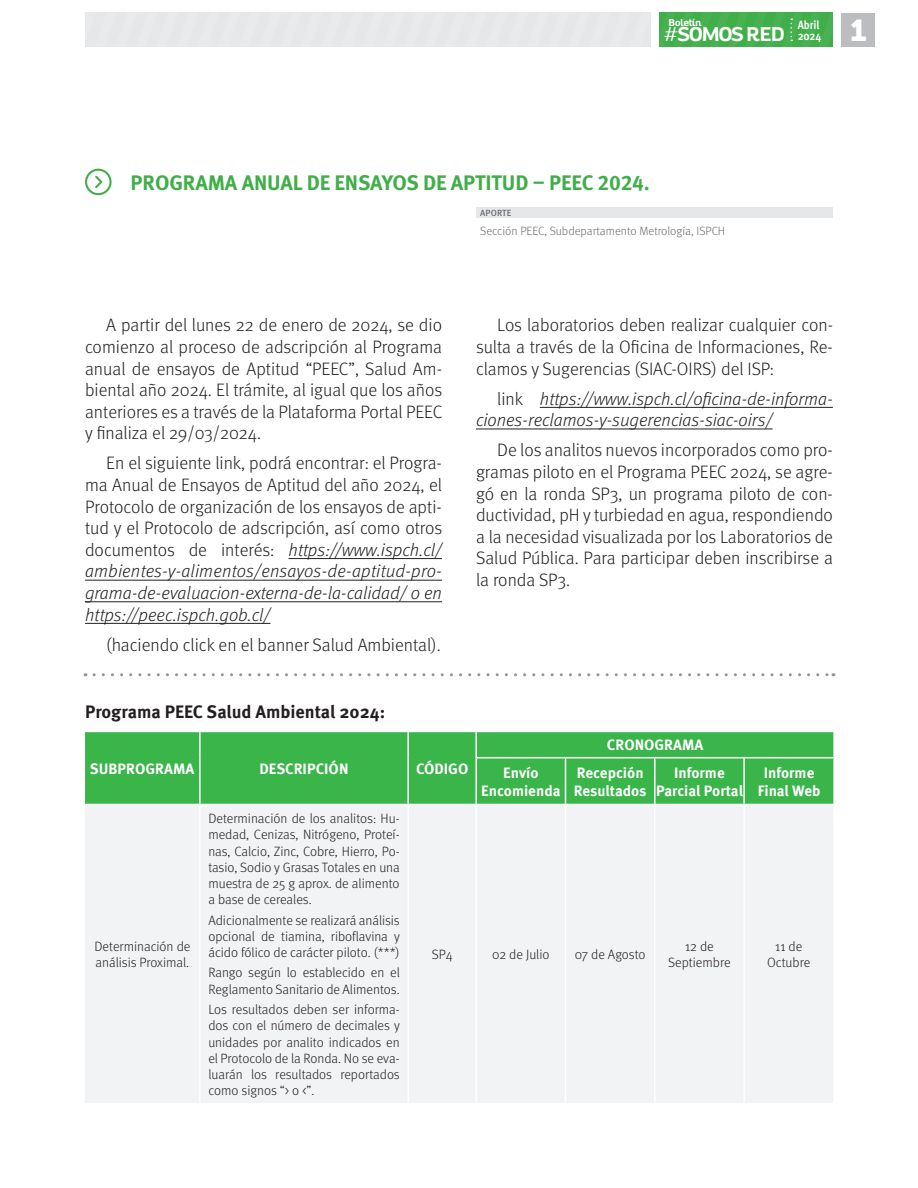
<style>
.page{position:relative;width:918px;height:1188px;background:#fff}
.page>*{position:absolute;margin:0;border:0;box-sizing:border-box;transform-origin:0 0}
.t1{font:30px "Museo Sans 900";color:#fff}
.t2{font:700 21px "Meta Pro";letter-spacing:-.005em;color:#40ae49}
.t3{font:700 19.2px "Altair";letter-spacing:-.04em;color:#fff}
.t4{font:300 18px/21.6px "Meta Pro";color:#231f20;text-align:justify}
.t5{font:italic 300 18px/21.6px "Meta Pro";color:#231f20}
.t6{font:700 18px "Meta Pro";color:#231f20}
.t7{font:700 15px/18px "Meta Pro";color:#fff;text-align:center}
.t8{font:300 13.5px/16.2px "Meta Pro";color:#231f20;text-align:justify}
.t9{font:300 12px "Meta Pro";color:#6c6d70}
.t10{font:700 condensed 12px/10.5px "Meta Pro";color:#fff}
.t11{font:700 9.6px "Altair";color:#fff}
.t12{font:500 9px "Meta Pro";letter-spacing:.01em;color:#6c6d70}
.s1{font-weight:300}
.s2{font-style:italic}
.s3{font-style:normal}
</style>
<div class="page">
<div style="left:659px;top:13px;width:174px;height:34px;background:#42af4b"></div>
<div style="left:85px;top:13px;width:566px;height:34px;background:#e6e7e9"></div>
<div style="left:841px;top:13px;width:34px;height:34px;background:#bcbdc0"></div>
<svg style="left:85px;top:169px;width:27px;height:27px"></svg>
<hr style="left:288px;top:558px;width:154px;height:1px;background:#231f20">
<hr style="left:85px;top:580px;width:357px;height:1px;background:#231f20">
<hr style="left:85px;top:601px;width:357px;height:1px;background:#231f20">
<hr style="left:85px;top:623px;width:185px;height:1px;background:#231f20">
<div style="left:476px;top:207px;width:357px;height:10px;background:#e6e7e9"></div>
<hr style="left:540px;top:407px;width:293px;height:1px;background:#231f20">
<hr style="left:476px;top:429px;width:297px;height:1px;background:#231f20">
<div style="left:85px;top:732px;width:748px;height:72px;background:#3ab54a"></div>
<div style="left:85px;top:805px;width:748px;height:298px;background:#f2f3f4"></div>
<hr style="left:199px;top:732px;width:2px;height:26px;background:#fff">
<hr style="left:407px;top:732px;width:2px;height:26px;background:#fff">
<hr style="left:475px;top:732px;width:2px;height:25px;background:#fff">
<hr style="left:199px;top:758px;width:2px;height:46px;background:#fff">
<hr style="left:407px;top:758px;width:2px;height:46px;background:#fff">
<hr style="left:475px;top:757px;width:91px;height:1px;background:#fff">
<hr style="left:475px;top:758px;width:2px;height:46px;background:#fff">
<hr style="left:566px;top:757px;width:89px;height:1px;background:#fff">
<hr style="left:565px;top:758px;width:1px;height:46px;background:#fff">
<hr style="left:655px;top:757px;width:89px;height:1px;background:#fff">
<hr style="left:654px;top:758px;width:2px;height:46px;background:#fff">
<hr style="left:744px;top:757px;width:89px;height:1px;background:#fff">
<hr style="left:743px;top:758px;width:2px;height:46px;background:#fff">
<hr style="left:199px;top:805px;width:2px;height:298px;background:#fff">
<hr style="left:407px;top:805px;width:2px;height:298px;background:#fff">
<hr style="left:475px;top:805px;width:2px;height:298px;background:#fff">
<hr style="left:565px;top:805px;width:1px;height:298px;background:#fff">
<hr style="left:654px;top:805px;width:2px;height:298px;background:#fff">
<hr style="left:743px;top:805px;width:2px;height:298px;background:#fff">
<svg style="left:94px;top:673px;width:740px;height:3px"></svg>
<p class="t11" style="left:669px;top:16px;width:34px">Boletín</p>
<p class="t3" style="left:663px;top:22px;width:123px"><span class="s1">#</span>SOMOS RED</p>
<h1 class="t1" style="left:850px;top:13px;width:18px">1</h1>
<p class="t10" style="left:798px;top:19px;width:25px">Abril<br>2024</p>
<p class="t2" style="left:131px;top:166px;width:521px">PROGRAMA ANUAL DE ENSAYOS DE APTITUD – PEEC 2024.</p>
<p class="t12" style="left:480px;top:205px;width:33px">APORTE</p>
<p class="t9" style="left:480px;top:222px;width:247px">Sección PEEC, Subdepartamento Metrología, ISPCH</p>
<p class="t4" style="left:85px;top:313px;width:359px;text-indent:21px">A partir del lunes 22 de enero de 2024, se dio comienzo al proceso de adscripción al Programa anual de ensayos de Aptitud “PEEC”, Salud Am&shy;biental año 2024. El trámite, al igual que los años anteriores es a través de la Plataforma Portal PEEC y finaliza el 29/03/2024.</p>
<p class="t4" style="left:85px;top:451px;width:359px;text-indent:21px">En el siguiente link, podrá encontrar: el Progra&shy;ma Anual de Ensayos de Aptitud del año 2024, el Protocolo de organización de los ensayos de apti&shy;tud y el Protocolo de adscripción, así como otros documentos de interés: <span class="s2">https://www.ispch.cl/ ambientes-y-alimentos/ensayos-de-aptitud-pro&shy;grama-de-evaluacion-externa-de-la-calidad/ o en https://peec.ispch.gob.cl/</span></p>
<p class="t4" style="left:106px;top:633px;width:336px">(haciendo click en el banner Salud Ambiental).</p>
<p class="t4" style="left:476px;top:313px;width:358px;text-indent:21px">Los laboratorios deben realizar cualquier con&shy;sulta a través de la Oficina de Informaciones, Re&shy;clamos y Sugerencias (SIAC-OIRS) del ISP:</p>
<p class="t5" style="left:476px;top:387px;width:358px;text-indent:21px"><span class="s3">link</span> https://www.ispch.cl/oficina-de-informa&shy;ciones-reclamos-y-sugerencias-siac-oirs/</p>
<p class="t4" style="left:476px;top:438px;width:358px;text-indent:21px">De los analitos nuevos incorporados como pro&shy;gramas piloto en el Programa PEEC 2024, se agre&shy;gó en la ronda SP3, un programa piloto de con&shy;ductividad, pH y turbiedad en agua, respondiendo a la necesidad visualizada por los Laboratorios de Salud Pública. Para participar deben inscribirse a la ronda SP3.</p>
<p class="t6" style="left:85px;top:697px;width:302px">Programa PEEC Salud Ambiental 2024:</p>
<p class="t7" style="left:90px;top:758px;width:106px">SUBPROGRAMA</p>
<p class="t7" style="left:260px;top:758px;width:90px">DESCRIPCIÓN</p>
<p class="t7" style="left:416px;top:758px;width:54px">CÓDIGO</p>
<p class="t7" style="left:607px;top:735px;width:98px">CRONOGRAMA</p>
<p class="t7" style="left:481px;top:763px;width:81px">Envío<br>Encomienda</p>
<p class="t7" style="left:574px;top:763px;width:74px;text-align:left">Recepción<br>Resultados</p>
<p class="t7" style="left:656px;top:763px;width:89px">Informe<br>Parcial Portal</p>
<p class="t7" style="left:758px;top:763px;width:64px">Informe<br>Final Web</p>
<p class="t8" style="left:94px;top:938px;width:97px">Determinación de análisis Proximal.</p>
<p class="t8" style="left:208px;top:810px;width:193px">Determinación de los analitos: Hu&shy;medad, Cenizas, Nitrógeno, Proteí&shy;nas, Calcio, Zinc, Cobre, Hierro, Po&shy;tasio, Sodio y Grasas Totales en una muestra de 25 g aprox. de alimento a base de cereales.</p>
<p class="t8" style="left:208px;top:911px;width:193px">Adicionalmente se realizará análisis opcional de tiamina, riboflavina y ácido fólico de carácter piloto. (***)</p>
<p class="t8" style="left:208px;top:964px;width:193px">Rango según lo establecido en el<br>Reglamento Sanitario de Alimentos.</p>
<p class="t8" style="left:208px;top:1001px;width:193px">Los resultados deben ser informa&shy;dos con el número de decimales y unidades por analito indicados en el Protocolo de la Ronda. No se eva&shy;luarán los resultados reportados como signos “&gt; o &lt;”.</p>
<p class="t8" style="left:432px;top:946px;width:22px">SP4</p>
<p class="t8" style="left:492px;top:946px;width:59px">02 de Julio</p>
<p class="t8" style="left:575px;top:946px;width:72px">07 de Agosto</p>
<p class="t8" style="left:668px;top:938px;width:64px;text-align:center">12 de<br>Septiembre</p>
<p class="t8" style="left:767px;top:938px;width:45px;text-align:center">11 de<br>Octubre</p>
</div>
